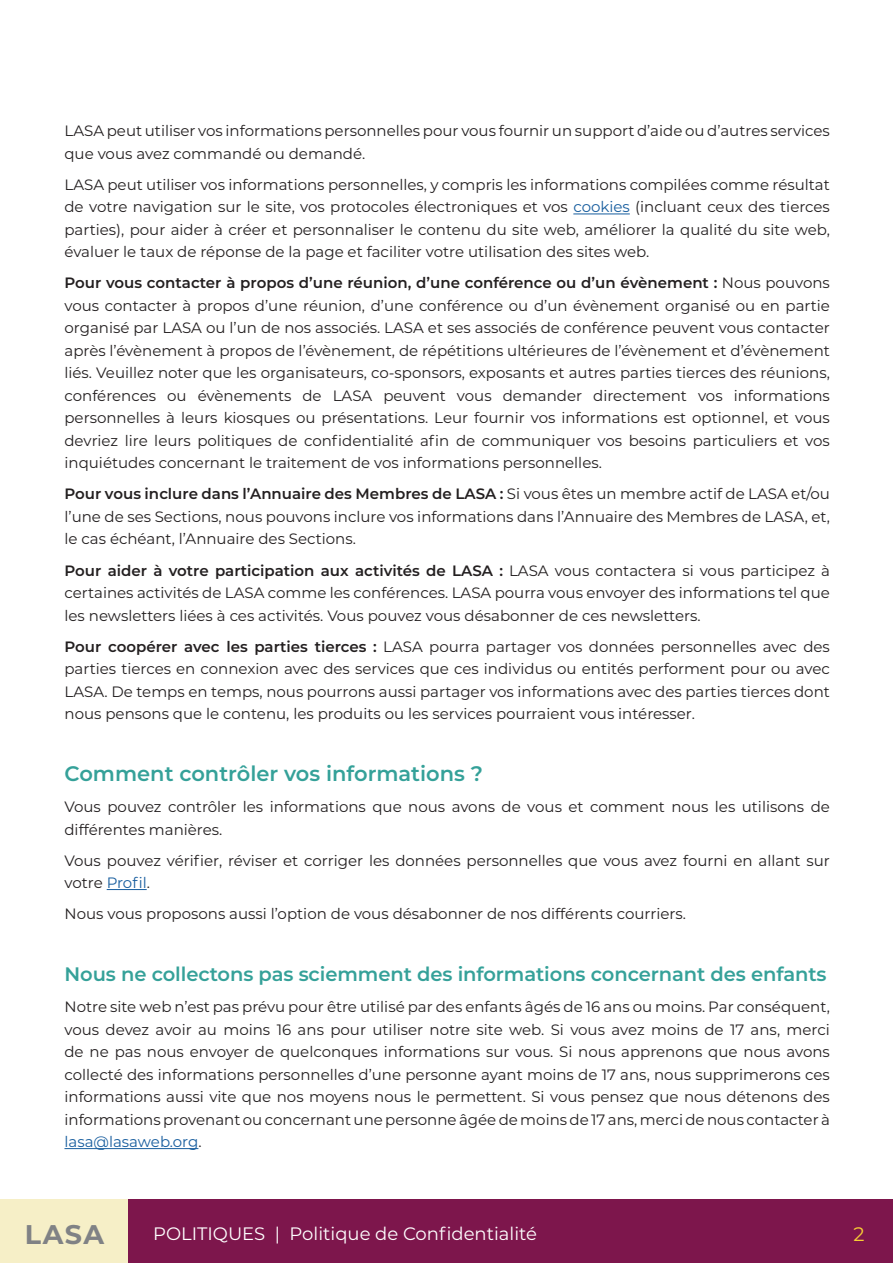
<style>
.page{position:relative;width:893px;height:1263px;background:#fff}
.page>*{position:absolute;margin:0;border:0;box-sizing:border-box;transform-origin:0 0}
.t1{font:700 27px "Montserrat";color:#808285}
.t2{font:600 21px "Montserrat";color:#35a199}
.t3{font:600 19.5px "Montserrat";letter-spacing:-.005em;color:#35a199}
.t4{font:19.5px "Montserrat";color:#f8ce34}
.t5{font:18px "Montserrat";color:#fff}
.Cuerpo_de_texto{font:15px/22.5px "Montserrat";color:#231f20;text-align:justify}
.s1{color:#175d9e}
.s2{font-weight:600}
</style>
<div class="page">
<div style="left:0;top:1199px;width:129px;height:64px;background:#f6efc7"></div>
<div style="left:129px;top:1199px;width:764px;height:64px;background:#7d164c"></div>
<hr style="left:573px;top:214px;width:57px;height:1px;background:#175d9e">
<hr style="left:107px;top:889px;width:40px;height:1px;background:#175d9e">
<hr style="left:64px;top:1148px;width:134px;height:1px;background:#175d9e">
<p class="Cuerpo_de_texto" style="left:64px;top:119px;width:767px">LASA peut utiliser vos informations personnelles pour vous fournir un support d’aide ou d’autres services que vous avez commandé ou demandé.</p>
<p class="Cuerpo_de_texto" style="left:64px;top:173px;width:767px">LASA peut utiliser vos informations personnelles, y compris les informations compilées comme résultat de votre navigation sur le site, vos protocoles électroniques et vos <span class="s1">cookies</span> (incluant ceux des tierces parties), pour aider à créer et personnaliser le contenu du site web, améliorer la qualité du site web, évaluer le taux de réponse de la page et faciliter votre utilisation des sites web.</p>
<p class="Cuerpo_de_texto" style="left:64px;top:271px;width:767px"><span class="s2">Pour vous contacter à propos d’une réunion, d’une conférence ou d’un évènement :</span> Nous pouvons vous contacter à propos d’une réunion, d’une conférence ou d’un évènement organisé ou en partie organisé par LASA ou l’un de nos associés. LASA et ses associés de conférence peuvent vous contacter après l’évènement à propos de l’évènement, de répétitions ultérieures de l’évènement et d’évènement liés. Veuillez noter que les organisateurs, co-sponsors, exposants et autres parties tierces des réunions, conférences ou évènements de LASA peuvent vous demander directement vos informations personnelles à leurs kiosques ou présentations. Leur fournir vos informations est optionnel, et vous devriez lire leurs politiques de confidentialité afin de communiquer vos besoins particuliers et vos inquiétudes concernant le traitement de vos informations personnelles.</p>
<p class="Cuerpo_de_texto" style="left:64px;top:482px;width:767px"><span class="s2">Pour vous inclure dans l’Annuaire des Membres de LASA :</span> Si vous êtes un membre actif de LASA et/ou l’une de ses Sections, nous pouvons inclure vos informations dans l’Annuaire des Membres de LASA, et, le cas échéant, l’Annuaire des Sections.</p>
<p class="Cuerpo_de_texto" style="left:64px;top:558px;width:767px"><span class="s2">Pour aider à votre participation aux activités de LASA :</span> LASA vous contactera si vous participez à certaines activités de LASA comme les conférences. LASA pourra vous envoyer des informations tel que les newsletters liées à ces activités. Vous pouvez vous désabonner de ces newsletters.</p>
<p class="Cuerpo_de_texto" style="left:64px;top:634px;width:767px"><span class="s2">Pour coopérer avec les parties tierces :</span> LASA pourra partager vos données personnelles avec des parties tierces en connexion avec des services que ces individus ou entités performent pour ou avec LASA. De temps en temps, nous pourrons aussi partager vos informations avec des parties tierces dont nous pensons que le contenu, les produits ou les services pourraient vous intéresser.</p>
<p class="t2" style="left:64px;top:759px;width:420px">Comment contrôler vos informations ?</p>
<p class="Cuerpo_de_texto" style="left:64px;top:795px;width:767px">Vous pouvez contrôler les informations que nous avons de vous et comment nous les utilisons de différentes manières.</p>
<p class="Cuerpo_de_texto" style="left:64px;top:848px;width:767px">Vous pouvez vérifier, réviser et corriger les données personnelles que vous avez fourni en allant sur votre <span class="s1">Profil</span>.</p>
<p class="Cuerpo_de_texto" style="left:64px;top:902px;width:623px">Nous vous proposons aussi l’option de vous désabonner de nos différents courriers.</p>
<p class="t3" style="left:64px;top:960px;width:763px">Nous ne collectons pas sciemment des informations concernant des enfants</p>
<p class="Cuerpo_de_texto" style="left:64px;top:995px;width:767px">Notre site web n’est pas prévu pour être utilisé par des enfants âgés de 16 ans ou moins. Par conséquent, vous devez avoir au moins 16 ans pour utiliser notre site web. Si vous avez moins de 17 ans, merci de ne pas nous envoyer de quelconques informations sur vous. Si nous apprenons que nous avons collecté des informations personnelles d’une personne ayant moins de 17 ans, nous supprimerons ces informations aussi vite que nos moyens nous le permettent. Si vous pensez que nous détenons des informations provenant ou concernant une personne âgée de moins de 17 ans, merci de nous contacter à <span class="s1">lasa@lasaweb.org</span>.</p>
<p class="t1" style="left:25px;top:1215px;width:81px">LASA</p>
<p class="t5" style="left:153px;top:1221px;width:385px">POLITIQUES | Politique de Confidentialité</p>
<p class="t4" style="left:853px;top:1220px;width:13px">2</p>
</div>
